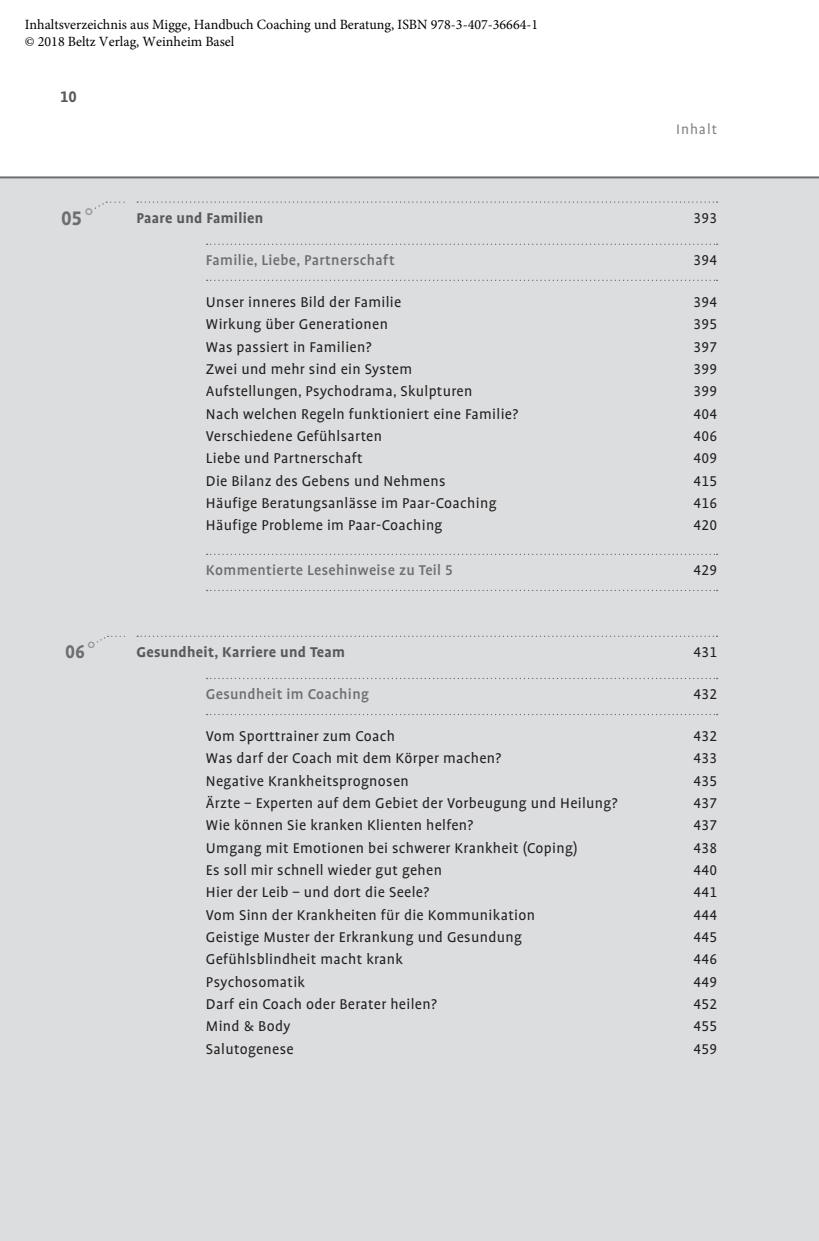
<style>
.page{position:relative;width:819px;height:1241px;background:#fff}
.page>*{position:absolute;margin:0;border:0;box-sizing:border-box;transform-origin:0 0}
.t1{font:700 22.4px "Profile OT";color:#6d6e71}
.t2{font:700 21px "Profile OT";color:#6d6e71}
.t3{font:17.5px "Profile OT Bold Q angepasst";color:#58595b}
.t4{font:16.1px "Profile OT Q angepasst";letter-spacing:.02em;color:#231f20}
.t5{font:500 16.1px "Profile OT";letter-spacing:.02em;color:#6d6e71}
.t6{font:16.1px "Profile OT Bold Q angepasst";letter-spacing:.02em;color:#58595b}
.t7{font:15.75px "Profile OT Q angepasst";letter-spacing:.06em;color:#808285}
.t8{font:14px/16.8px "Minion Pro";color:#000}
</style>
<div class="page">
<div style="left:0;top:177px;width:819px;height:1063px;background:#dcddde"></div>
<hr style="left:0;top:177px;width:819px;height:1px;background:#6d6e71">
<svg style="left:137px;top:201px;width:580px;height:2px"></svg>
<svg style="left:207px;top:243px;width:510px;height:2px"></svg>
<svg style="left:207px;top:279px;width:510px;height:2px"></svg>
<svg style="left:207px;top:553px;width:510px;height:2px"></svg>
<svg style="left:207px;top:589px;width:510px;height:2px"></svg>
<svg style="left:137px;top:635px;width:580px;height:2px"></svg>
<svg style="left:207px;top:677px;width:510px;height:2px"></svg>
<svg style="left:207px;top:713px;width:510px;height:2px"></svg>
<svg style="left:94px;top:201px;width:31px;height:8px"></svg>
<svg style="left:97px;top:635px;width:28px;height:8px"></svg>
<p class="t8" style="left:25px;top:16px;width:515px">Inhaltsverzeichnis aus Migge, Handbuch Coaching und Beratung, ISBN 978-3-407-36664-1 © 2018 Beltz Verlag, Weinheim Basel</p>
<p class="t3" style="left:60px;top:87px;width:18px">10</p>
<h1 class="t1" style="left:61px;top:206px;width:33px">05 <sup>○</sup></h1>
<h2 class="t2" style="left:65px;top:640px;width:32px">06<sup>○</sup></h2>
<p class="t7" style="left:676px;top:121px;width:43px">Inhalt</p>
<p class="t6" style="left:136px;top:209px;width:128px">Paare und Familien</p>
<p class="t4" style="left:693px;top:209px;width:25px">393</p>
<p class="t5" style="left:206px;top:251px;width:190px">Familie, Liebe, Partnerschaft</p>
<p class="t4" style="left:693px;top:251px;width:25px">394</p>
<p class="t4" style="left:206px;top:293px;width:197px">Unser inneres Bild der Familie</p>
<p class="t4" style="left:693px;top:293px;width:25px">394</p>
<p class="t4" style="left:206px;top:316px;width:183px">Wirkung über Generationen</p>
<p class="t4" style="left:693px;top:316px;width:25px">395</p>
<p class="t4" style="left:206px;top:338px;width:167px">Was passiert in Familien?</p>
<p class="t4" style="left:693px;top:338px;width:25px">397</p>
<p class="t4" style="left:206px;top:360px;width:208px">Zwei und mehr sind ein System</p>
<p class="t4" style="left:693px;top:360px;width:25px">399</p>
<p class="t4" style="left:206px;top:383px;width:268px">Aufstellungen, Psychodrama, Skulpturen</p>
<p class="t4" style="left:693px;top:383px;width:25px">399</p>
<p class="t4" style="left:206px;top:405px;width:314px">Nach welchen Regeln funktioniert eine Familie?</p>
<p class="t4" style="left:693px;top:405px;width:25px">404</p>
<p class="t4" style="left:206px;top:427px;width:178px">Verschiedene Gefühlsarten</p>
<p class="t4" style="left:693px;top:427px;width:25px">406</p>
<p class="t4" style="left:206px;top:450px;width:158px">Liebe und Partnerschaft</p>
<p class="t4" style="left:693px;top:450px;width:25px">409</p>
<p class="t4" style="left:206px;top:472px;width:241px">Die Bilanz des Gebens und Nehmens</p>
<p class="t4" style="left:693px;top:472px;width:25px">415</p>
<p class="t4" style="left:206px;top:494px;width:292px">Häufige Beratungsanlässe im Paar-Coaching</p>
<p class="t4" style="left:693px;top:494px;width:25px">416</p>
<p class="t4" style="left:206px;top:516px;width:238px">Häufige Probleme im Paar-Coaching</p>
<p class="t4" style="left:693px;top:516px;width:25px">420</p>
<p class="t5" style="left:206px;top:561px;width:248px">Kommentierte Lesehinweise zu Teil 5</p>
<p class="t4" style="left:693px;top:561px;width:25px">429</p>
<p class="t6" style="left:136px;top:643px;width:210px">Gesundheit, Karriere und Team</p>
<p class="t4" style="left:693px;top:643px;width:25px">431</p>
<p class="t5" style="left:206px;top:685px;width:164px">Gesundheit im Coaching</p>
<p class="t4" style="left:693px;top:685px;width:25px">432</p>
<p class="t4" style="left:206px;top:727px;width:191px">Vom Sporttrainer zum Coach</p>
<p class="t4" style="left:693px;top:727px;width:25px">432</p>
<p class="t4" style="left:206px;top:750px;width:297px">Was darf der Coach mit dem Körper machen?</p>
<p class="t4" style="left:693px;top:750px;width:25px">433</p>
<p class="t4" style="left:206px;top:772px;width:204px">Negative Krankheitsprognosen</p>
<p class="t4" style="left:693px;top:772px;width:25px">435</p>
<p class="t4" style="left:206px;top:794px;width:413px">Ärzte – Experten auf dem Gebiet der Vorbeugung und Heilung?</p>
<p class="t4" style="left:693px;top:794px;width:25px">437</p>
<p class="t4" style="left:206px;top:816px;width:269px">Wie können Sie kranken Klienten helfen?</p>
<p class="t4" style="left:693px;top:816px;width:25px">437</p>
<p class="t4" style="left:206px;top:839px;width:373px">Umgang mit Emotionen bei schwerer Krankheit (Coping)</p>
<p class="t4" style="left:693px;top:839px;width:25px">438</p>
<p class="t4" style="left:206px;top:861px;width:237px">Es soll mir schnell wieder gut gehen</p>
<p class="t4" style="left:693px;top:861px;width:25px">440</p>
<p class="t4" style="left:206px;top:883px;width:225px">Hier der Leib – und dort die Seele?</p>
<p class="t4" style="left:693px;top:883px;width:25px">441</p>
<p class="t4" style="left:206px;top:906px;width:330px">Vom Sinn der Krankheiten für die Kommunikation</p>
<p class="t4" style="left:693px;top:906px;width:25px">444</p>
<p class="t4" style="left:206px;top:928px;width:317px">Geistige Muster der Erkrankung und Gesundung</p>
<p class="t4" style="left:693px;top:928px;width:25px">445</p>
<p class="t4" style="left:206px;top:950px;width:199px">Gefühlsblindheit macht krank</p>
<p class="t4" style="left:693px;top:950px;width:25px">446</p>
<p class="t4" style="left:206px;top:973px;width:101px">Psychosomatik</p>
<p class="t4" style="left:693px;top:973px;width:25px">449</p>
<p class="t4" style="left:206px;top:995px;width:232px">Darf ein Coach oder Berater heilen?</p>
<p class="t4" style="left:693px;top:995px;width:25px">452</p>
<p class="t4" style="left:206px;top:1017px;width:86px">Mind &amp; Body</p>
<p class="t4" style="left:693px;top:1017px;width:25px">455</p>
<p class="t4" style="left:206px;top:1040px;width:89px">Salutogenese</p>
<p class="t4" style="left:693px;top:1040px;width:25px">459</p>
</div>
